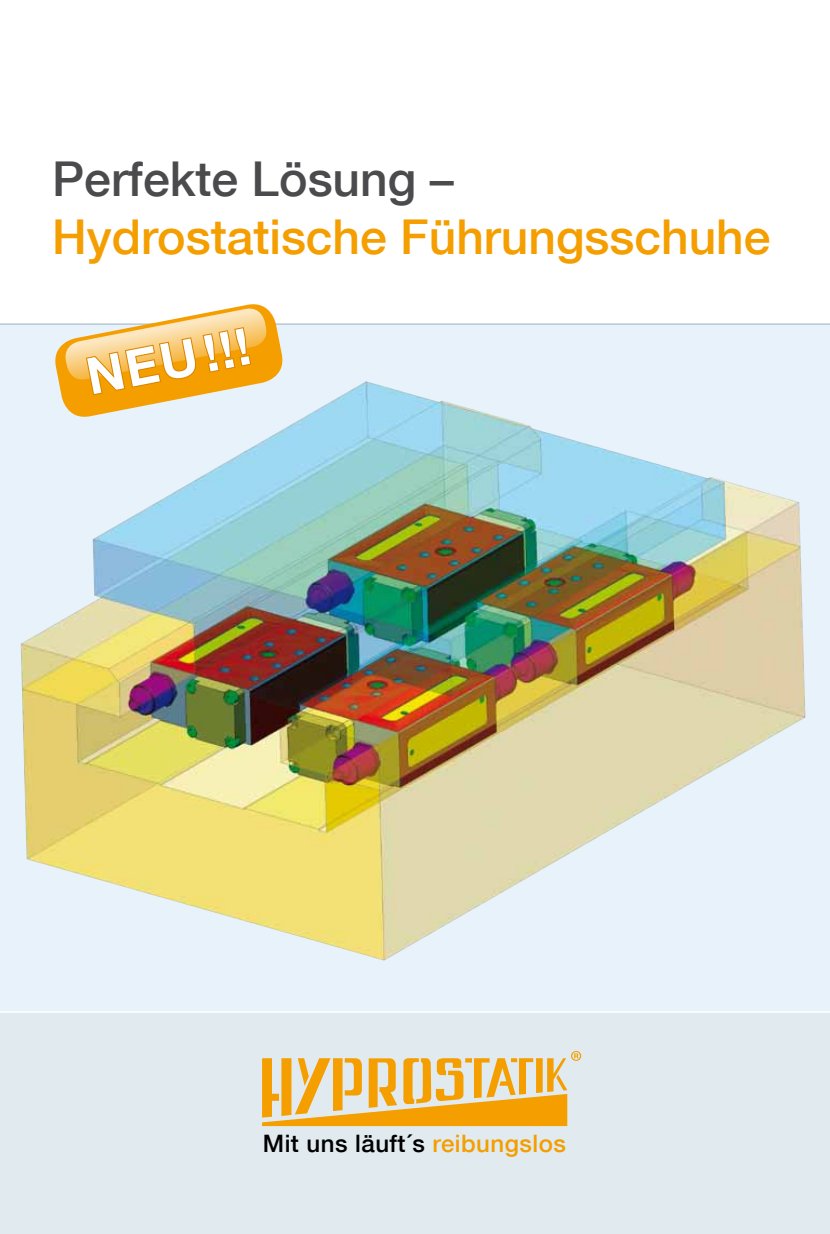
<style>
.page{position:relative;width:830px;height:1234px;background:#fff}
.page>*{position:absolute;margin:0;border:0;box-sizing:border-box;transform-origin:0 0}
.t1{font:700 50.55px "Helvetica Neue";color:#fff}
.t2{font:500 48px "Helvetica Neue LT Com";color:#f49e00}
.t3{font:500 48px "Helvetica Neue LT Com";color:#4b4b4d}
.t4{font:500 24px "Helvetica Neue LT Com";letter-spacing:.02em;color:#000}
.s1{color:#f49e00}
</style>
<div class="page">
<div style="left:0;top:325px;width:829px;height:908px;background:#e1eaef"></div>
<svg style="left:262px;top:1051px;width:319px;height:74px"></svg>
<hr style="left:0;top:323px;width:829px;height:2px;background:#b5cbd6">
<div style="left:0;top:325px;width:829px;height:687px;background:#e8f2fa"></div>
<hr style="left:0;top:1010px;width:829px;height:2px;background:#fff">
<img style="left:21px;top:381px;width:784px;height:579px">
<svg style="left:51px;top:304px;width:235px;height:117px"></svg>
<p class="t3" style="left:52px;top:150px;width:403px">Perfekte Lösung –</p>
<p class="t2" style="left:52px;top:208px;width:719px">Hydrostatische Führungsschuhe</p>
<p class="t1" style="left:81px;top:346px;width:167px;rotate:-11deg">NEU!!!</p>
<p class="t4" style="left:263px;top:1128px;width:304px">Mit uns läuft´s <span class="s1">reibungslos</span></p>
</div>
